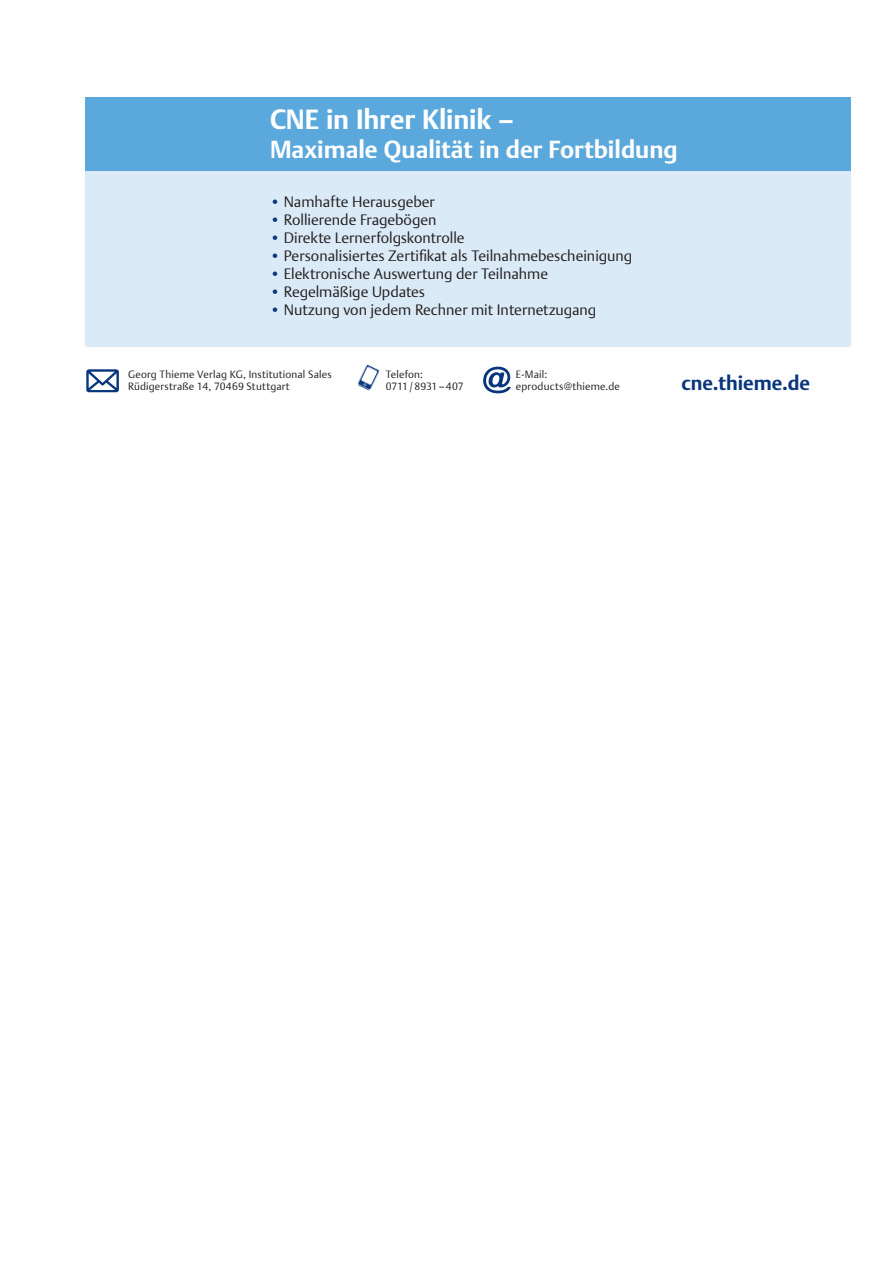
<style>
.page{position:relative;width:893px;height:1263px;background:#fff}
.page>*{position:absolute;margin:0;border:0;box-sizing:border-box;transform-origin:0 0}
.t1{font:700 27px "Thieme Argo 2011";letter-spacing:-.005em;color:#fff}
.t2{font:700 24px "Thieme Argo 2011";color:#fff}
.t3{font:700 19.8px "Thieme Argo 2011";color:#08357c}
.t4{font:300 15px "Thieme Argo 2011";color:#231f20}
.t5{font:300 10.5px/12px "Thieme Argo 2011";letter-spacing:.015em;color:#231f20}
.s1{color:#08357c}
</style>
<div class="page">
<img style="left:357px;top:364px;width:23px;height:27px">
<img style="left:86px;top:369px;width:33px;height:24px">
<img style="left:483px;top:366px;width:28px;height:28px">
<div style="left:85px;top:167px;width:765px;height:180px;background:#dbeaf7"></div>
<div style="left:85px;top:98px;width:765px;height:73px;background:#5ba8dc"></div>
<h1 class="t1" style="left:270px;top:102px;width:245px">CNE in Ihrer Klinik –</h1>
<h2 class="t2" style="left:270px;top:134px;width:409px">Maximale Qualität in der Fortbildung</h2>
<p class="t4" style="left:270px;top:192px;width:167px"><span class="s1">•</span> Namhafte Herausgeber</p>
<p class="t4" style="left:270px;top:210px;width:168px"><span class="s1">•</span> Rollierende Fragebögen</p>
<p class="t4" style="left:270px;top:228px;width:197px"><span class="s1">•</span> Direkte Lernerfolgskontrolle</p>
<p class="t4" style="left:270px;top:246px;width:364px"><span class="s1">•</span> Personalisiertes Zertifikat als Teilnahmebescheinigung</p>
<p class="t4" style="left:270px;top:264px;width:280px"><span class="s1">•</span> Elektronische Auswertung der Teilnahme</p>
<p class="t4" style="left:270px;top:282px;width:157px"><span class="s1">•</span> Regelmäßige Updates</p>
<p class="t4" style="left:270px;top:300px;width:328px"><span class="s1">•</span> Nutzung von jedem Rechner mit Internetzugang</p>
<p class="t5" style="left:386px;top:368px;width:80px">Telefon:<br>0711/8931–407</p>
<p class="t5" style="left:128px;top:368px;width:205px">Georg Thieme Verlag KG, Institutional Sales<br>Rüdigerstraße 14, 70469 Stuttgart</p>
<p class="t5" style="left:516px;top:368px;width:106px">E-Mail: eproducts@thieme.de</p>
<h3 class="t3" style="left:681px;top:370px;width:130px">cne.thieme.de</h3>
</div>
